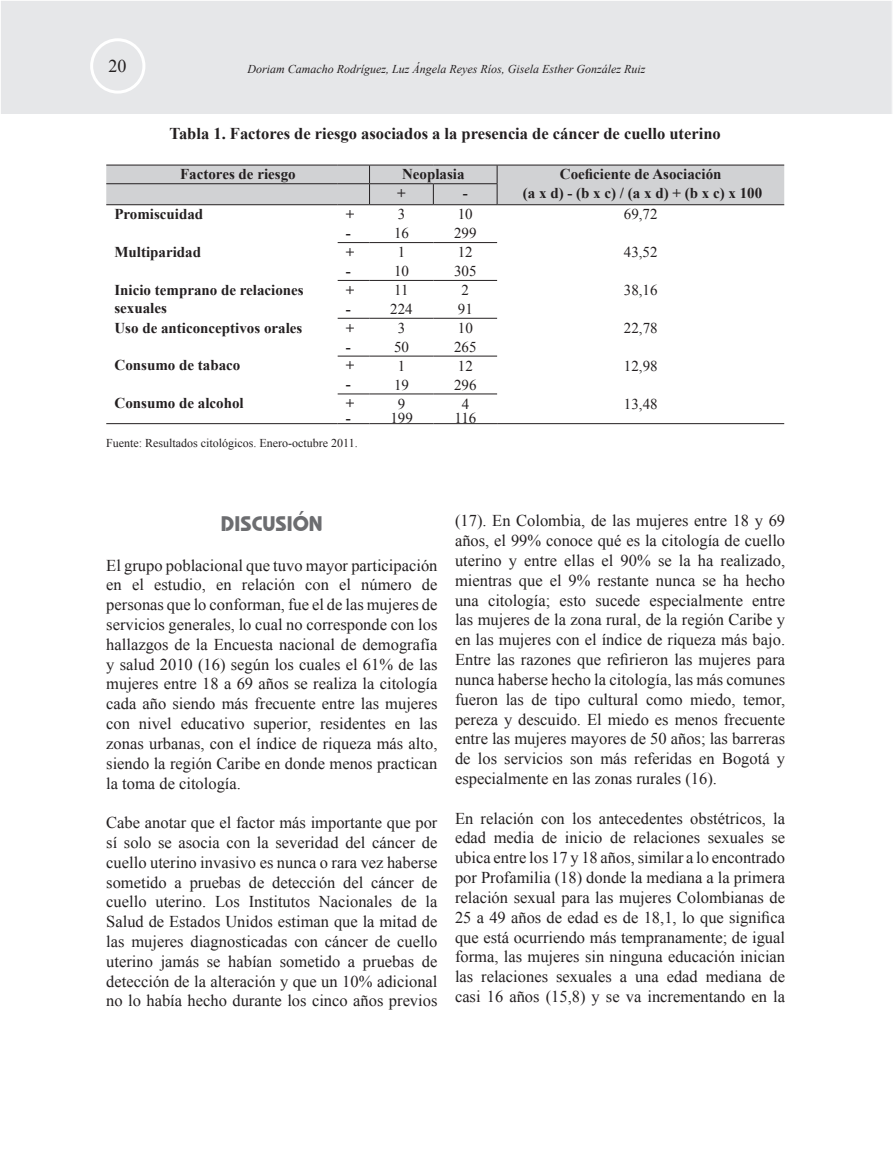
<style>
.page{position:relative;width:893px;height:1149px;background:#fff}
.page>*{position:absolute;margin:0;border:0;box-sizing:border-box;transform-origin:0 0}
.t1{font:700 21px "Bauhaus IT Cby BT";color:#6c6d70}
.t2{font:18px "Times New Roman";color:#231f20}
.t3{font:16.5px/19.8px "Times New Roman";color:#231f20;text-align:justify}
.t4{font:700 16.5px "Times New Roman";color:#231f20}
.t5{font:700 15px/18px "Times New Roman";color:#231f20}
.t6{font:15px "Times New Roman";color:#231f20}
.t7{font:italic 12px "Times New Roman";color:#231f20}
.t8{font:12px "Times New Roman";color:#231f20}
</style>
<div class="page">
<div style="left:0;top:0;width:893px;height:114px;background:#e6e7e9"></div>
<div style="left:90px;top:38px;width:55px;height:56px;border:3px solid #fff;border-radius:50%"></div>
<div style="left:106px;top:166px;width:678px;height:38px;background:#d1d2d4"></div>
<hr style="left:106px;top:183px;width:232px;height:1px;background:#231f20">
<hr style="left:338px;top:183px;width:32px;height:1px;background:#231f20">
<hr style="left:370px;top:183px;width:63px;height:1px;background:#231f20">
<hr style="left:433px;top:183px;width:64px;height:1px;background:#231f20">
<hr style="left:106px;top:204px;width:232px;height:1px;background:#231f20">
<hr style="left:338px;top:204px;width:32px;height:1px;background:#231f20">
<hr style="left:370px;top:204px;width:63px;height:1px;background:#231f20">
<hr style="left:433px;top:204px;width:64px;height:1px;background:#231f20">
<hr style="left:497px;top:204px;width:287px;height:1px;background:#231f20">
<hr style="left:106px;top:165px;width:232px;height:1px;background:#231f20">
<hr style="left:338px;top:165px;width:32px;height:1px;background:#231f20">
<hr style="left:370px;top:165px;width:63px;height:1px;background:#231f20">
<hr style="left:433px;top:165px;width:64px;height:1px;background:#231f20">
<hr style="left:497px;top:165px;width:287px;height:1px;background:#231f20">
<hr style="left:106px;top:423px;width:232px;height:1px;background:#231f20">
<hr style="left:497px;top:423px;width:287px;height:1px;background:#231f20">
<hr style="left:338px;top:423px;width:32px;height:1px;background:#231f20">
<hr style="left:370px;top:423px;width:63px;height:1px;background:#231f20">
<hr style="left:433px;top:423px;width:64px;height:1px;background:#231f20">
<hr style="left:338px;top:242px;width:32px;height:1px;background:#231f20">
<hr style="left:370px;top:242px;width:63px;height:1px;background:#231f20">
<hr style="left:433px;top:242px;width:64px;height:1px;background:#231f20">
<hr style="left:338px;top:280px;width:32px;height:1px;background:#231f20">
<hr style="left:370px;top:280px;width:63px;height:1px;background:#231f20">
<hr style="left:433px;top:280px;width:64px;height:1px;background:#231f20">
<hr style="left:338px;top:318px;width:32px;height:1px;background:#231f20">
<hr style="left:370px;top:318px;width:63px;height:1px;background:#231f20">
<hr style="left:433px;top:318px;width:64px;height:1px;background:#231f20">
<hr style="left:338px;top:355px;width:32px;height:1px;background:#231f20">
<hr style="left:370px;top:355px;width:63px;height:1px;background:#231f20">
<hr style="left:433px;top:355px;width:64px;height:1px;background:#231f20">
<hr style="left:338px;top:393px;width:32px;height:1px;background:#231f20">
<hr style="left:370px;top:393px;width:63px;height:1px;background:#231f20">
<hr style="left:433px;top:393px;width:64px;height:1px;background:#231f20">
<p class="t2" style="left:109px;top:54px;width:19px">20</p>
<p class="t7" style="left:247px;top:61px;width:399px">Doriam Camacho Rodríguez, Luz Ángela Reyes Ríos, Gisela Esther González Ruiz</p>
<p class="t4" style="left:170px;top:122px;width:553px">Tabla 1. Factores de riesgo asociados a la presencia de cáncer de cuello uterino</p>
<p class="t5" style="left:180px;top:165px;width:117px">Factores de riesgo</p>
<p class="t5" style="left:402px;top:165px;width:64px">Neoplasia</p>
<p class="t5" style="left:560px;top:165px;width:163px">Coeficiente de Asociación</p>
<p class="t5" style="left:397px;top:184px;width:10px">+</p>
<p class="t5" style="left:463px;top:184px;width:6px">-</p>
<p class="t5" style="left:523px;top:183px;width:241px">(a x d) - (b x c) / (a x d) + (b x c) x 100</p>
<p class="t5" style="left:114px;top:205px;width:90px">Promiscuidad</p>
<p class="t5" style="left:346px;top:205px;width:10px">+</p>
<p class="t6" style="left:398px;top:204px;width:9px">3</p>
<p class="t6" style="left:458px;top:204px;width:16px">10</p>
<p class="t6" style="left:624px;top:204px;width:35px">69,72</p>
<p class="t5" style="left:346px;top:223px;width:6px">-</p>
<p class="t6" style="left:394px;top:223px;width:16px">16</p>
<p class="t6" style="left:454px;top:223px;width:24px">299</p>
<p class="t5" style="left:114px;top:242px;width:88px">Multiparidad</p>
<p class="t5" style="left:346px;top:242px;width:10px">+</p>
<p class="t6" style="left:398px;top:242px;width:9px">1</p>
<p class="t6" style="left:458px;top:242px;width:16px">12</p>
<p class="t6" style="left:624px;top:242px;width:35px">43,52</p>
<p class="t5" style="left:346px;top:261px;width:6px">-</p>
<p class="t6" style="left:394px;top:261px;width:16px">10</p>
<p class="t6" style="left:454px;top:261px;width:24px">305</p>
<p class="t5" style="left:114px;top:280px;width:191px">Inicio temprano de relaciones sexuales</p>
<p class="t5" style="left:346px;top:280px;width:10px">+</p>
<p class="t6" style="left:394px;top:280px;width:16px">11</p>
<p class="t6" style="left:462px;top:280px;width:9px">2</p>
<p class="t6" style="left:624px;top:280px;width:35px">38,16</p>
<p class="t5" style="left:346px;top:299px;width:6px">-</p>
<p class="t6" style="left:390px;top:299px;width:24px">224</p>
<p class="t6" style="left:458px;top:299px;width:16px">91</p>
<p class="t5" style="left:114px;top:318px;width:189px">Uso de anticonceptivos orales</p>
<p class="t5" style="left:346px;top:318px;width:10px">+</p>
<p class="t6" style="left:398px;top:318px;width:9px">3</p>
<p class="t6" style="left:458px;top:318px;width:16px">10</p>
<p class="t6" style="left:624px;top:318px;width:35px">22,78</p>
<p class="t5" style="left:346px;top:337px;width:6px">-</p>
<p class="t6" style="left:394px;top:336px;width:16px">50</p>
<p class="t6" style="left:454px;top:336px;width:24px">265</p>
<p class="t5" style="left:115px;top:356px;width:127px">Consumo de tabaco</p>
<p class="t5" style="left:346px;top:356px;width:10px">+</p>
<p class="t6" style="left:398px;top:355px;width:9px">1</p>
<p class="t6" style="left:458px;top:355px;width:16px">12</p>
<p class="t6" style="left:624px;top:355px;width:35px">12,98</p>
<p class="t5" style="left:346px;top:375px;width:6px">-</p>
<p class="t6" style="left:394px;top:374px;width:16px">19</p>
<p class="t6" style="left:454px;top:374px;width:24px">296</p>
<p class="t5" style="left:115px;top:394px;width:131px">Consumo de alcohol</p>
<p class="t5" style="left:346px;top:394px;width:10px">+</p>
<p class="t6" style="left:398px;top:393px;width:9px">9</p>
<p class="t6" style="left:462px;top:393px;width:9px">4</p>
<p class="t6" style="left:624px;top:393px;width:35px">13,48</p>
<p class="t5" style="left:346px;top:408px;width:6px">-</p>
<p class="t6" style="left:390px;top:408px;width:24px">199</p>
<p class="t6" style="left:454px;top:408px;width:23px">116</p>
<p class="t8" style="left:106px;top:434px;width:253px">Fuente: Resultados citológicos. Enero-octubre 2011.</p>
<p class="t1" style="left:221px;top:510px;width:103px">DISCUSIÓN</p>
<p class="t3" style="left:106px;top:554px;width:333px">El grupo poblacional que tuvo mayor participación en el estudio, en relación con el número de personas que lo conforman, fue el de las mujeres de servicios generales, lo cual no corresponde con los hallazgos de la Encuesta nacional de demografía y salud 2010 (16) según los cuales el 61% de las mujeres entre 18 a 69 años se realiza la citología cada año siendo más frecuente entre las mujeres con nivel educativo superior, residentes en las zonas urbanas, con el índice de riqueza más alto, siendo la región Caribe en donde menos practican la toma de citología.</p>
<p class="t3" style="left:106px;top:812px;width:333px">Cabe anotar que el factor más importante que por sí solo se asocia con la severidad del cáncer de cuello uterino invasivo es nunca o rara vez haberse sometido a pruebas de detección del cáncer de cuello uterino. Los Institutos Nacionales de la Salud de Estados Unidos estiman que la mitad de las mujeres diagnosticadas con cáncer de cuello uterino jamás se habían sometido a pruebas de detección de la alteración y que un 10% adicional no lo había hecho durante los cinco años previos</p>
<p class="t3" style="left:455px;top:510px;width:332px">(17). En Colombia, de las mujeres entre 18 y 69 años, el 99% conoce qué es la citología de cuello uterino y entre ellas el 90% se la ha realizado, mientras que el 9% restante nunca se ha hecho una citología; esto sucede especialmente entre las mujeres de la zona rural, de la región Caribe y en las mujeres con el índice de riqueza más bajo.<br>Entre las razones que refirieron las mujeres para nunca haberse hecho la citología, las más comunes fueron las de tipo cultural como miedo, temor, pereza y descuido. El miedo es menos frecuente entre las mujeres mayores de 50 años; las barreras de los servicios son más referidas en Bogotá y especialmente en las zonas rurales (16).</p>
<p class="t3" style="left:455px;top:807px;width:332px">En relación con los antecedentes obstétricos, la edad media de inicio de relaciones sexuales se ubica entre los 17 y 18 años, similar a lo encontrado por Profamilia (18) donde la mediana a la primera relación sexual para las mujeres Colombianas de 25 a 49 años de edad es de 18,1, lo que significa que está ocurriendo más tempranamente; de igual forma, las mujeres sin ninguna educación inician las relaciones sexuales a una edad mediana de casi 16 años (15,8) y se va incrementando en la</p>
</div>
